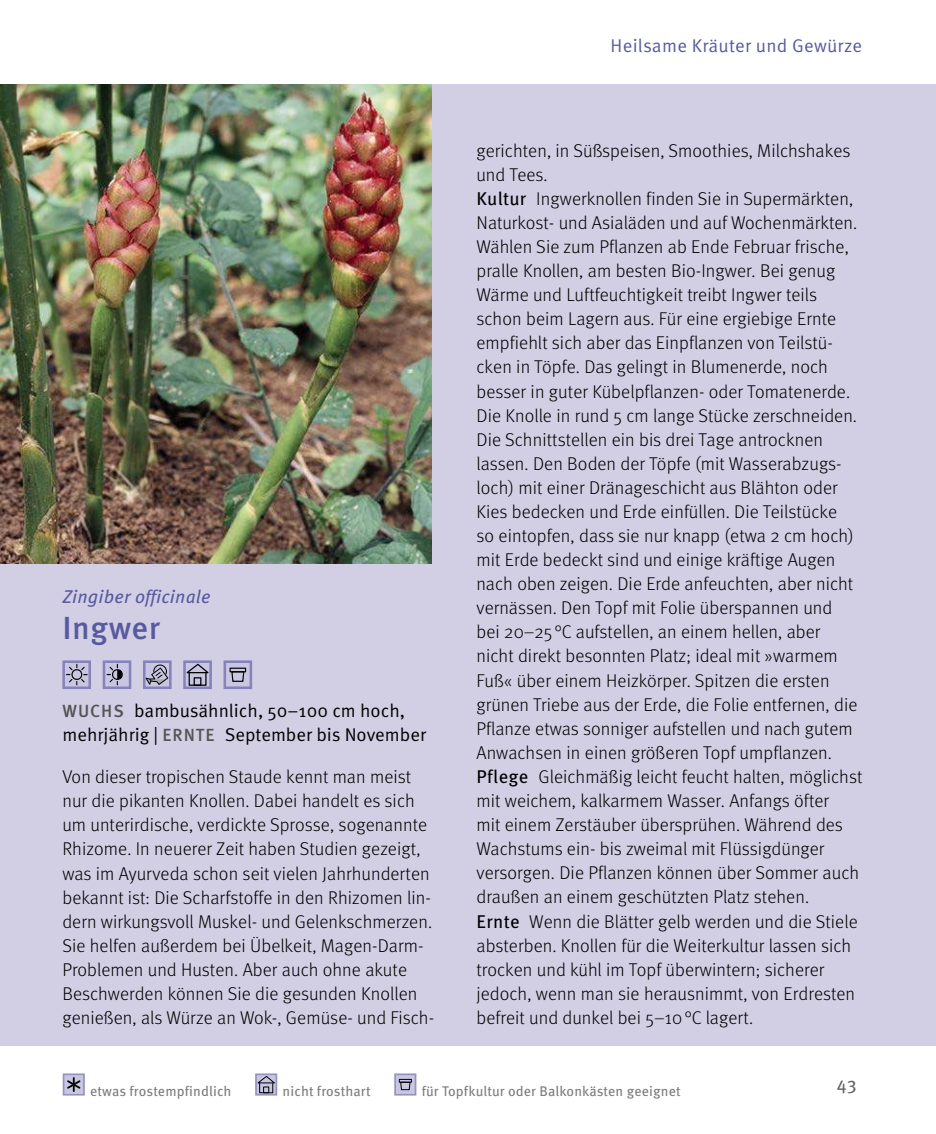
<style>
.page{position:relative;width:936px;height:1134px;background:#fff}
.page>*{position:absolute;margin:0;border:0;box-sizing:border-box;transform-origin:0 0}
.t1{font:500 32px "Meta OT";letter-spacing:.015em;color:#585a9f}
.t2{font:300 18.4px/24px "Meta OT";letter-spacing:.005em;color:#000}
.t3{font:18.4px/24px "Meta OT Norm";color:#000}
.t4{font:18.4px "Meta OT Norm";letter-spacing:.015em;color:#585a9f}
.t5{font:italic 18.4px "Meta OT";letter-spacing:.01em;color:#585a9f}
.t6{font:18px "Meta OT";color:#636363}
.t7{font:14px "Meta OT";letter-spacing:.005em;color:#7c7c7c}
.s1{font-family:"Meta OT";font-weight:500;font-size:17.6px;color:#555}
.s2{font-weight:400}
</style>
<div class="page">
<div style="left:0;top:84px;width:935px;height:961px;background:#d2cfe5"></div>
<img style="left:0;top:84px;width:431px;height:479px">
<div style="left:64px;top:662px;width:26px;height:26px;background:#c8c6e0"></div>
<svg style="left:67px;top:664px;width:20px;height:21px"></svg>
<div style="left:62px;top:660px;width:29px;height:29px;border:3px solid #8583b9"></div>
<div style="left:104px;top:662px;width:26px;height:26px;background:#c8c6e0"></div>
<svg style="left:107px;top:664px;width:16px;height:21px"></svg>
<div style="left:103px;top:660px;width:28px;height:29px;border:3px solid #8583b9"></div>
<svg style="left:147px;top:664px;width:21px;height:21px"></svg>
<div style="left:143px;top:660px;width:29px;height:29px;border:3px solid #8583b9"></div>
<svg style="left:193px;top:674px;width:14px;height:11px"></svg>
<div style="left:188px;top:672px;width:18px;height:14px;border:1px solid #000"></div>
<svg style="left:187px;top:664px;width:21px;height:10px"></svg>
<div style="left:194px;top:677px;width:7px;height:9px;border:1px solid #000"></div>
<div style="left:183px;top:660px;width:29px;height:29px;border:3px solid #8583b9"></div>
<div style="left:225px;top:662px;width:26px;height:26px;background:#c8c6e0"></div>
<div style="left:229px;top:668px;width:17px;height:4px;border:1px solid #000"></div>
<svg style="left:230px;top:671px;width:15px;height:11px"></svg>
<div style="left:223px;top:660px;width:29px;height:29px;border:3px solid #8583b9"></div>
<img style="left:0;top:84px;width:1px;height:318px">
<div style="left:64px;top:1074px;width:20px;height:21px;background:#c8c6e0"></div>
<svg style="left:67px;top:1078px;width:14px;height:13px"></svg>
<div style="left:63px;top:1073px;width:22px;height:22px;border:2px solid #9693c1"></div>
<svg style="left:258px;top:1084px;width:16px;height:8px"></svg>
<div style="left:259px;top:1083px;width:14px;height:10px;border:1px solid #000"></div>
<svg style="left:258px;top:1076px;width:16px;height:8px"></svg>
<div style="left:263px;top:1086px;width:6px;height:7px;border:1px solid #000"></div>
<div style="left:255px;top:1073px;width:22px;height:22px;border:2px solid #9693c1"></div>
<div style="left:395px;top:1074px;width:20px;height:21px;background:#c8c6e0"></div>
<div style="left:399px;top:1079px;width:13px;height:4px;border:1px solid #000"></div>
<svg style="left:399px;top:1081px;width:12px;height:10px"></svg>
<div style="left:394px;top:1073px;width:22px;height:22px;border:2px solid #9693c1"></div>
<p class="t5" style="left:62px;top:589px;width:149px">Zingiber officinale</p>
<h1 class="t1" style="left:62px;top:616px;width:99px">Ingwer</h1>
<p class="t3" style="left:62px;top:700px;width:365px"><span class="s1">WUCHS</span> bambusähnlich, 50–100 cm hoch, mehrjährig | <span class="s1">ERNTE</span> September bis November</p>
<p class="t2" style="left:62px;top:765px;width:373px">Von dieser tropischen Staude kennt man meist nur die pikanten Knollen. Dabei handelt es sich um unterirdische, verdickte Sprosse, sogenannte Rhizome. In neuerer Zeit haben Studien gezeigt, was im Ayurveda schon seit vielen Jahrhunderten bekannt ist: Die Scharfstoffe in den Rhizomen lin&shy;dern wirkungsvoll Muskel- und Gelenkschmerzen.<br>Sie helfen außerdem bei Übelkeit, Magen-Darm-Problemen und Husten. Aber auch ohne akute Beschwerden können Sie die gesunden Knollen genießen, als Würze an Wok-, Gemüse- und Fisch-</p>
<p class="t4" style="left:610px;top:38px;width:253px">Heilsame Kräuter und Gewürze</p>
<p class="t2" style="left:476px;top:139px;width:387px">gerichten, in Süßspeisen, Smoothies, Milchshakes und Tees.<br><span class="s2">Kultur</span> Ingwerknollen finden Sie in Supermärkten, Naturkost- und Asialäden und auf Wochenmärkten.<br>Wählen Sie zum Pflanzen ab Ende Februar frische, pralle Knollen, am besten Bio-Ingwer. Bei genug Wärme und Luftfeuchtigkeit treibt Ingwer teils schon beim Lagern aus. Für eine ergiebige Ernte empfiehlt sich aber das Einpflanzen von Teilstü&shy;cken in Töpfe. Das gelingt in Blumenerde, noch besser in guter Kübelpflanzen- oder Tomatenerde.<br>Die Knolle in rund 5 cm lange Stücke zerschneiden.<br>Die Schnittstellen ein bis drei Tage antrocknen lassen. Den Boden der Töpfe (mit Wasserabzugs&shy;loch) mit einer Dränageschicht aus Blähton oder Kies bedecken und Erde einfüllen. Die Teilstücke<br>so eintopfen, dass sie nur knapp (etwa 2 cm hoch) mit Erde bedeckt sind und einige kräftige Augen nach oben zeigen. Die Erde anfeuchten, aber nicht vernässen. Den Topf mit Folie überspannen und<br>bei 20–25 °C aufstellen, an einem hellen, aber<br>nicht direkt besonnten Platz; ideal mit »warmem Fuß« über einem Heizkörper. Spitzen die ersten grünen Triebe aus der Erde, die Folie entfernen, die Pflanze etwas sonniger aufstellen und nach gutem Anwachsen in einen größeren Topf umpflanzen.<br><span class="s2">Pflege</span> Gleichmäßig leicht feucht halten, möglichst mit weichem, kalkarmem Wasser. Anfangs öfter<br>mit einem Zerstäuber übersprühen. Während des Wachstums ein- bis zweimal mit Flüssigdünger versorgen. Die Pflanzen können über Sommer auch draußen an einem geschützten Platz stehen.<br><span class="s2">Ernte</span> Wenn die Blätter gelb werden und die Stiele absterben. Knollen für die Weiterkultur lassen sich trocken und kühl im Topf überwintern; sicherer jedoch, wenn man sie herausnimmt, von Erdresten befreit und dunkel bei 5–10 °C lagert.</p>
<p class="t7" style="left:90px;top:1085px;width:143px">etwas frostempfindlich</p>
<p class="t7" style="left:282px;top:1085px;width:90px">nicht frosthart</p>
<p class="t7" style="left:421px;top:1085px;width:260px">für Topfkultur oder Balkonkästen geeignet</p>
<p class="t6" style="left:836px;top:1076px;width:21px">43</p>
</div>
